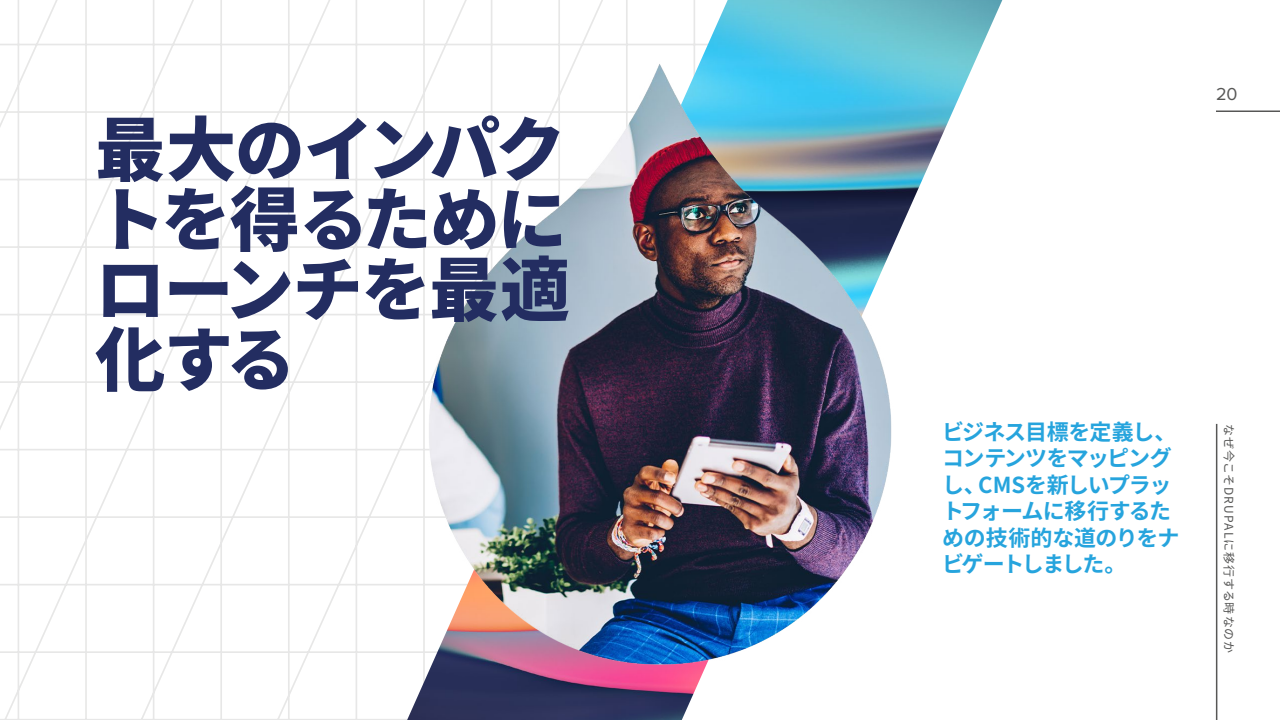
<style>
.page{position:relative;width:1280px;height:720px;background:#fff}
.page>*{position:absolute;margin:0;border:0;box-sizing:border-box;transform-origin:0 0}
.t1{font:900 70px/70px "Noto Sans CJ Kjp";letter-spacing:-.03em;color:#232d61;text-align:justify}
.t2{font:700 22px/26.4px "Noto Sans CJ Kjp";letter-spacing:-.045em;color:#26a4dd}
.t3{font:18px "Proxima Nova";color:#575756}
.t4{font:12px "Noto Sans CJ Kjp";letter-spacing:.075em;color:#575756}
</style>
<div class="page">
<svg style="left:0;top:0;width:407px;height:720px"></svg>
<img style="left:407px;top:0;width:595px;height:720px">
<img style="left:407px;top:23px;width:506px;height:687px">
<hr style="left:1216px;top:424px;width:1px;height:296px;background:#575756">
<hr style="left:1216px;top:110px;width:64px;height:2px;background:#575756">
<h1 class="t1" style="left:95px;top:116px;width:476px">最大のインパクトを得るためにローンチを最適化する</h1>
<p class="t3" style="left:1216px;top:84px;width:23px">20</p>
<p class="t2" style="left:942px;top:419px;width:239px">ビジネス目標を定義し、コンテンツをマッピングし、CMSを新しいプラットフォームに移行するための技術的な道のりをナビゲートしました。</p>
<p class="t4" style="left:1236px;top:424px;width:231px;rotate:90deg">なぜ今こそDRUPALに移行する時なのか</p>
</div>
